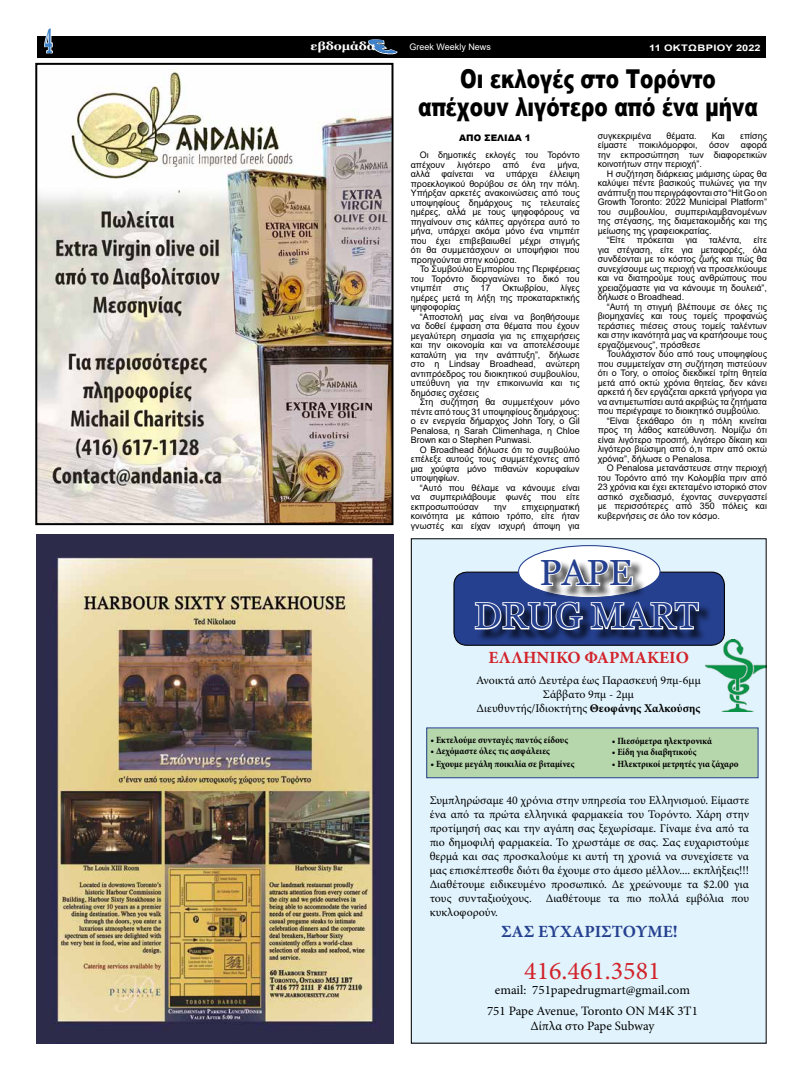
<style>
.page{position:relative;width:803px;height:1080px;background:#fff}
.page>*{position:absolute;margin:0;border:0;box-sizing:border-box;transform-origin:0 0}
.t1{font:36.3px/43.6px "Georgia";color:#25408f;text-align:center}
.t2{font:700 36px "Book Antiqua";color:#3f82c9;scale:.43 1}
.t3{font:900 26px/28px "Arial";color:#000;text-align:center;scale:.77 1}
.t4{font:25.6px "Minion Pro";color:#d2232a}
.t5{font:700 17.1px "Minion Pro";color:#d2232a}
.t6{font:700 17.1px "Minion Pro";color:#25408f}
.t7{font:12.8px/20.2px "Minion Pro";color:#000;text-align:center}
.t8{font:11.7px/14.1px "Minion Pro";color:#000;text-align:justify}
.t9{font:700 11.4px "Georgia";color:#fff;scale:1.11 1}
.t10{font:700 condensed 9.6px "Minion Pro";color:#000}
.t11{font:9px/9.5px "Arial";color:#000;text-align:justify}
.t12{font:9px "Arial";color:#fff}
.t13{font:700 9px "Arial";letter-spacing:.025em;color:#fff;scale:1.22 1}
.t14{font:900 9px "Arial";color:#000}
.s1{font-family:"Arial";font-weight:900;font-style:italic;font-size:25.4px;color:#3f82c9}
.s2{font-weight:700}
</style>
<div class="page">
<div style="left:37px;top:36px;width:729px;height:22px;background:#000"></div>
<svg style="left:44px;top:36px;width:9px;height:18px"></svg>
<svg style="left:368px;top:39px;width:30px;height:16px"></svg>
<img style="left:36px;top:534px;width:358px;height:510px">
<div style="left:413px;top:540px;width:351px;height:502px;background:#e1f4fd"></div>
<div style="left:454px;top:572px;width:270px;height:73px;background:#25408f;border-radius:13px"></div>
<div style="left:453px;top:572px;width:272px;height:74px;border:1px solid #000;border-radius:13px"></div>
<div style="left:518px;top:546px;width:142px;height:52px;background:#fff;border-radius:50%"></div>
<div style="left:476px;top:560px;width:236px;height:83px;background:#000;opacity:.77"></div>
<svg style="left:539px;top:560px;width:95px;height:34px"></svg>
<svg style="left:474px;top:600px;width:226px;height:37px"></svg>
<img style="left:705px;top:640px;width:59px;height:71px">
<div style="left:427px;top:728px;width:331px;height:50px;background:#b6d6ac"></div>
<div style="left:426px;top:728px;width:332px;height:50px;border:1px solid #25408f"></div>
<img style="left:38px;top:69px;width:352px;height:453px">
<div style="left:35px;top:63px;width:358px;height:462px;border:2px solid #000"></div>
<h2 class="t2" style="left:45px;top:16px;width:19px">4</h2>
<p class="t9" style="left:311px;top:39px;width:116px">εβδομάδα <span class="s1">ε</span></p>
<p class="t12" style="left:410px;top:40px;width:83px">Greek Weekly News</p>
<p class="t13" style="left:649px;top:41px;width:93px">11 ΟΚΤΩΒΡΙΟΥ 2022</p>
<h3 class="t3" style="left:418px;top:64px;width:443px">Οι εκλογές στο Τορόντο απέχουν λιγότερο από ένα μήνα</h3>
<p class="t14" style="left:459px;top:131px;width:73px">ΑΠΟ ΣΕΛΙΔΑ 1</p>
<p class="t11" style="left:411px;top:150px;width:170px;text-indent:9px">Οι δημοτικές εκλογές του Τορόντο απέχουν</p>
<p class="t11" style="left:457px;top:160px;width:35px">λιγότερο</p>
<p class="t11" style="left:503px;top:160px;width:18px">από</p>
<p class="t11" style="left:531px;top:160px;width:15px">ένα</p>
<p class="t11" style="left:557px;top:160px;width:24px">μήνα,</p>
<p class="t11" style="left:411px;top:169px;width:170px;text-indent:139px">έλλειψη προεκλογικού θορύβου σε όλη την πόλη.<br>Υπήρξαν αρκετές ανακοινώσεις από τους υποψηφίους δημάρχους τις τελευταίες ημέρες, αλλά με τους ψηφοφόρους να πηγαίνουν στις κάλπες αργότερα αυτό το μήνα, υπάρχει ακόμα μόνο ένα ντιμπέιτ που έχει επιβεβαιωθεί μέχρι στιγμής ότι θα συμμετάσχουν οι υποψήφιοι που προηγούνται στην κούρσα.</p>
<p class="t11" style="left:411px;top:264px;width:170px;text-indent:9px">Το Συμβούλιο Εμπορίου της Περιφέρειας του Τορόντο διοργανώνει το δικό του ντιμπέιτ</p>
<p class="t11" style="left:411px;top:169px;width:21px">αλλά</p>
<p class="t11" style="left:441px;top:169px;width:33px">φαίνεται</p>
<p class="t11" style="left:485px;top:169px;width:11px">να</p>
<p class="t11" style="left:506px;top:169px;width:33px">υπάρχει</p>
<p class="t11" style="left:453px;top:283px;width:17px">στις</p>
<p class="t11" style="left:481px;top:283px;width:11px">17</p>
<p class="t11" style="left:502px;top:283px;width:48px">Οκτωβρίου,</p>
<p class="t11" style="left:411px;top:283px;width:170px;text-indent:150px">λίγες ημέρες μετά τη λήξη της προκαταρκτικής ψηφοφορίας</p>
<p class="t11" style="left:411px;top:312px;width:170px;text-indent:9px">“Αποστολή μας είναι να βοηθήσουμε να δοθεί έμφαση στα θέματα που έχουν μεγαλύτερη σημασία για τις επιχειρήσεις και την οικονομία και να αποτελέσουμε καταλύτη για την ανάπτυξη”, δήλωσε στο η Lindsay Broadhead, ανώτερη αντιπρόεδρος του διοικητικού συμβουλίου, υπεύθυνη για την επικοινωνία και τις δημόσιες σχέσεις</p>
<p class="t11" style="left:411px;top:397px;width:170px;text-indent:9px">Στη συζήτηση θα συμμετέχουν μόνο πέντε από τους 31 υποψηφίους δημάρχους: ο εν ενεργεία δήμαρχος John Tory, ο Gil Penalosa, η Sarah Climenhaga, η Chloe Brown και ο Stephen Punwasi.</p>
<p class="t11" style="left:411px;top:445px;width:170px;text-indent:9px">Ο Broadhead δήλωσε ότι το συμβούλιο επέλεξε αυτούς τους συμμετέχοντες από μια χούφτα μόνο πιθανών κορυφαίων υποψηφίων.</p>
<p class="t11" style="left:411px;top:483px;width:170px;text-indent:9px">“Αυτό που θέλαμε να κάνουμε είναι να συμπεριλάβουμε φωνές που είτε εκπροσωπούσαν</p>
<p class="t11" style="left:411px;top:502px;width:170px;text-indent:111px">επιχειρηματική κοινότητα με κάποιο τρόπο, είτε ήταν γνωστές και είχαν ισχυρή άποψη για</p>
<p class="t11" style="left:494px;top:502px;width:14px">την</p>
<p class="t11" style="left:598px;top:131px;width:55px">συγκεκριμένα</p>
<p class="t11" style="left:666px;top:131px;width:32px">θέματα.</p>
<p class="t11" style="left:712px;top:131px;width:14px">Και</p>
<p class="t11" style="left:740px;top:131px;width:28px">επίσης</p>
<p class="t11" style="left:598px;top:140px;width:31px">είμαστε</p>
<p class="t11" style="left:638px;top:140px;width:60px">ποικιλόμορφοι,</p>
<p class="t11" style="left:709px;top:140px;width:21px">όσον</p>
<p class="t11" style="left:598px;top:140px;width:171px;text-indent:143px">αφορά την εκπροσώπηση των διαφορετικών κοινοτήτων στην περιοχή”.</p>
<p class="t11" style="left:607px;top:169px;width:162px">Η συζήτηση διάρκειας μιάμισης ώρας θα</p>
<p class="t11" style="left:598px;top:178px;width:171px">καλύψει πέντε βασικούς πυλώνες για την</p>
<p class="t11" style="left:598px;top:188px;width:171px">ανάπτυξη που περιγράφονται στο “Hit Go on</p>
<p class="t11" style="left:598px;top:197px;width:171px">Growth Toronto: 2022 Municipal Platform”</p>
<p class="t11" style="left:598px;top:207px;width:171px">του συμβουλίου, συμπεριλαμβανομένων</p>
<p class="t11" style="left:598px;top:216px;width:171px">της στέγασης, της διαμετακομιδής και της</p>
<p class="t11" style="left:598px;top:226px;width:115px">μείωσης της γραφειοκρατίας.</p>
<p class="t11" style="left:607px;top:235px;width:20px">“Είτε</p>
<p class="t11" style="left:637px;top:235px;width:39px">πρόκειται</p>
<p class="t11" style="left:686px;top:235px;width:13px">για</p>
<p class="t11" style="left:709px;top:235px;width:34px">ταλέντα,</p>
<p class="t11" style="left:598px;top:235px;width:171px;text-indent:156px">είτε για στέγαση, είτε για μεταφορές, όλα συνδέονται με το κόστος ζωής και πώς θα συνεχίσουμε ως περιοχή να προσελκύουμε και να διατηρούμε τους ανθρώπους που χρειαζόμαστε για να κάνουμε τη δουλειά”, δήλωσε ο Broadhead.</p>
<p class="t11" style="left:598px;top:302px;width:171px;text-indent:9px">“Αυτή τη στιγμή βλέπουμε σε όλες τις βιομηχανίες και τους τομείς προφανώς τεράστιες πιέσεις στους τομείς ταλέντων και στην ικανότητά μας να κρατήσουμε τους εργαζόμενους”, πρόσθεσε</p>
<p class="t11" style="left:607px;top:349px;width:162px">Τουλάχιστον δύο από τους υποψηφίους</p>
<p class="t11" style="left:598px;top:359px;width:171px">που συμμετείχαν στη συζήτηση πιστεύουν</p>
<p class="t11" style="left:598px;top:368px;width:171px">ότι ο Tory, ο οποίος διεκδικεί τρίτη θητεία</p>
<p class="t11" style="left:598px;top:378px;width:171px">μετά από οκτώ χρόνια θητείας, δεν κάνει</p>
<p class="t11" style="left:598px;top:387px;width:171px">αρκετά ή δεν εργάζεται αρκετά γρήγορα για</p>
<p class="t11" style="left:598px;top:397px;width:171px">να αντιμετωπίσει αυτά ακριβώς τα ζητήματα</p>
<p class="t11" style="left:598px;top:406px;width:164px">που περιέγραψε το διοικητικό συμβούλιο.</p>
<p class="t11" style="left:607px;top:416px;width:162px">“Είναι ξεκάθαρο ότι η πόλη κινείται</p>
<p class="t11" style="left:598px;top:425px;width:171px">προς τη λάθος κατεύθυνση. Νομίζω ότι</p>
<p class="t11" style="left:598px;top:435px;width:171px">είναι λιγότερο προσιτή, λιγότερο δίκαιη και</p>
<p class="t11" style="left:598px;top:444px;width:171px">λιγότερο βιώσιμη από ό,τι πριν από οκτώ</p>
<p class="t11" style="left:598px;top:454px;width:116px">χρόνια”, δήλωσε ο Penalosa.</p>
<p class="t11" style="left:607px;top:463px;width:162px">Ο Penalosa μετανάστευσε στην περιοχή</p>
<p class="t11" style="left:598px;top:473px;width:171px">του Τορόντο από την Κολομβία πριν από</p>
<p class="t11" style="left:598px;top:482px;width:171px">23 χρόνια και έχει εκτεταμένο ιστορικό στον</p>
<p class="t11" style="left:598px;top:492px;width:171px">αστικό σχεδιασμό, έχοντας συνεργαστεί</p>
<p class="t11" style="left:598px;top:501px;width:171px">με περισσότερες από 350 πόλεις και</p>
<p class="t11" style="left:598px;top:511px;width:124px">κυβερνήσεις σε όλο τον κόσμο.</p>
<h1 class="t1" style="left:474px;top:551px;width:225px">PAPE<br>DRUG MART</h1>
<h3 class="t5" style="left:488px;top:645px;width:202px">ΕΛΛΗΝΙΚΟ ΦΑΡΜΑΚΕΙΟ</h3>
<p class="t8" style="left:476px;top:673px;width:226px;text-align:center">Ανοικτά από Δευτέρα έως Παρασκευή 9πμ-6μμ<br>Σάββατο 9πμ - 2μμ<br>Διευθυντής/Ιδιοκτήτης <span class="s2">Θεοφάνης Χαλκούσης</span></p>
<p class="t10" style="left:430px;top:733px;width:139px">• Εκτελούμε συνταγές παντός είδους</p>
<p class="t10" style="left:430px;top:744px;width:121px">• Δεχόμαστε όλες τις ασφάλειες</p>
<p class="t10" style="left:430px;top:757px;width:146px">• Εχουμε μεγάλη ποικιλία σε βιταμίνες</p>
<p class="t10" style="left:612px;top:734px;width:102px">• Πιεσόμετρα ηλεκτρονικά</p>
<p class="t10" style="left:612px;top:745px;width:86px">• Είδη για διαβητικούς</p>
<p class="t10" style="left:612px;top:757px;width:128px">• Ηλεκτρικοί μετρητές για ζάχαρο</p>
<p class="t8" style="left:430px;top:793px;width:321px">Συμπληρώσαμε 40 χρόνια στην υπηρεσία του Ελληνισμού. Είμαστε ένα από τα πρώτα ελληνικά φαρμακεία του Τορόντο. Χάρη στην προτίμησή σας και την αγάπη σας ξεχωρίσαμε. Γίναμε ένα από τα πιο δημοφιλή φαρμακεία. Το χρωστάμε σε σας. Σας ευχαριστούμε θερμά και σας προσκαλούμε κι αυτή τη χρονιά να συνεχίσετε να μας επισκέπτεσθε διότι θα έχουμε στο άμεσο μέλλον.... εκπλήξεις!!!<br>Διαθέτουμε ειδικευμένο προσωπικό. Δε χρεώνουμε τα $2.00 για τους συνταξιούχους. Διαθέτουμε τα πιο πολλά εμβόλια που κυκλοφορούν.</p>
<h3 class="t6" style="left:501px;top:919px;width:178px">ΣΑΣ ΕΥΧΑΡΙΣTΟΥΜΕ!</h3>
<h3 class="t4" style="left:524px;top:954px;width:138px">416.461.3581</h3>
<h3 class="t7" style="left:487px;top:980px;width:212px">email: 751papedrugmart@gmail.com<br>751 Pape Avenue, Toronto ON M4K 3T1</h3>
<h3 class="t7" style="left:530px;top:1016px;width:125px">Δίπλα στο Pape Subway</h3>
</div>
